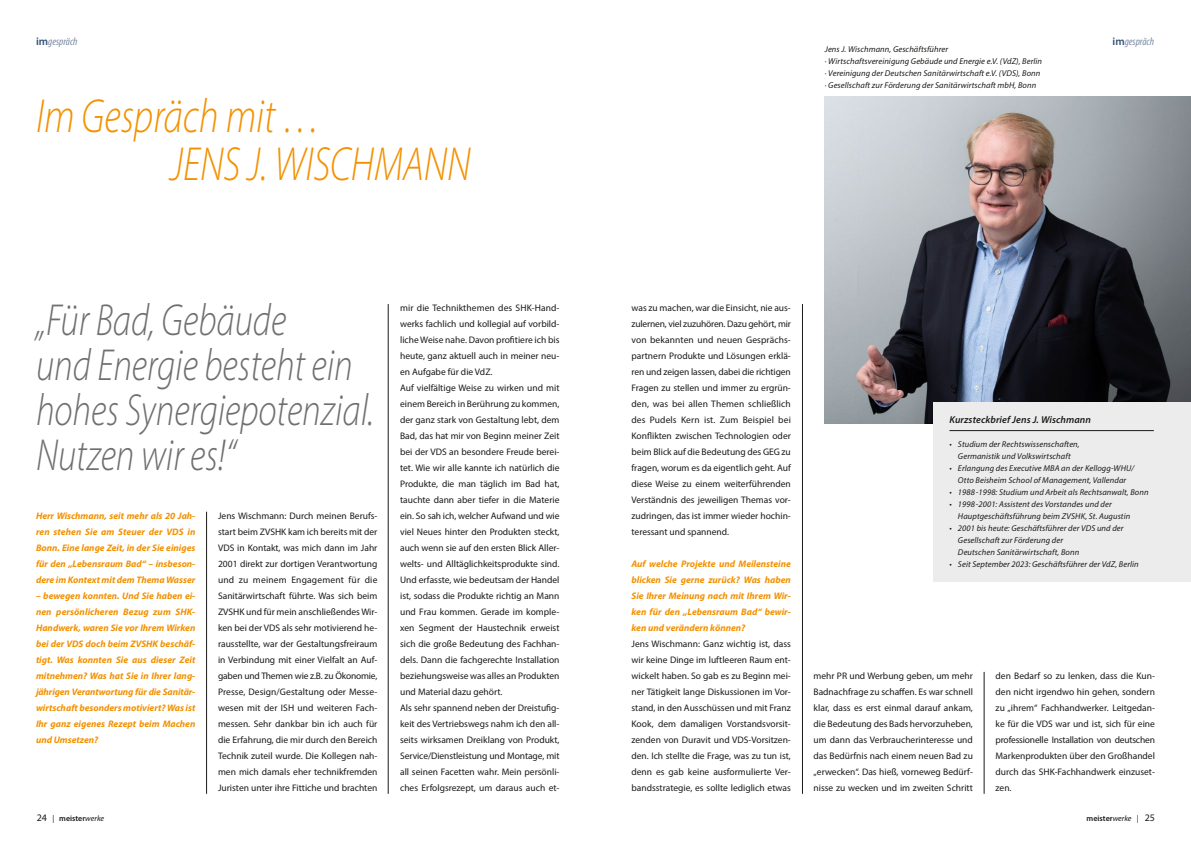
<style>
.page{position:relative;width:1191px;height:842px;background:#fff}
.page>*{position:absolute;margin:0;border:0;box-sizing:border-box;transform-origin:0 0}
.Subhead{font:italic 300 48px "Myriad Pro";color:#f39100;scale:.8 1}
.Subhead-2{font:italic 300 45.1px/45.1px "Myriad Pro";color:#6f6f6e;scale:.8 1}
.t1{font:italic condensed 11px "Myriad Pro";color:#7b8ba6}
.Fließtext{font:italic 600 10px "Myriad Pro";letter-spacing:.01em;color:#1a1a18}
.Fließtext-2{font:9.5px/16px "Myriad Pro";color:#1a1a18;text-align:justify}
.Fließtext-3{font:italic 700 9.5px/16px "Myriad Pro";color:#f39100;text-align:justify}
.Fließtext-4{font:italic 8.5px/12px "Myriad Pro";letter-spacing:.01em;color:#1a1a18;text-align:center}
.t2{font:600 8px "Myriad Pro";color:#1a1a18}
.s1{font-weight:600;font-style:normal;font-stretch:normal;color:#315075}
.s2{font-weight:400;font-size:10px}
.s3{font-weight:400}
.s4{font-weight:400;font-style:italic}
</style>
<div class="page">
<hr style="left:388px;top:304px;width:1px;height:490px;background:#1a1a18">
<hr style="left:206px;top:512px;width:1px;height:282px;background:#1a1a18">
<hr style="left:984px;top:672px;width:1px;height:122px;background:#1a1a18">
<hr style="left:802px;top:304px;width:1px;height:490px;background:#1a1a18">
<img style="left:824px;top:96px;width:367px;height:328px">
<div style="left:933px;top:402px;width:258px;height:179px;background:#ececed"></div>
<hr style="left:949px;top:430px;width:204px;height:1px;background:#1a1a18">
<p class="t1" style="left:36px;top:35px;width:43px"><span class="s1">im</span>gespräch</p>
<p class="t1" style="left:1112px;top:35px;width:43px"><span class="s1">im</span>gespräch</p>
<p class="Fließtext-4" style="left:824px;top:43px;width:125px">Jens J. Wischmann, Geschäftsführer</p>
<p class="Fließtext-4" style="left:824px;top:55px;width:219px">· Wirtschaftsvereinigung Gebäude und Energie e.V. (VdZ), Berlin</p>
<p class="Fließtext-4" style="left:824px;top:67px;width:217px">· Vereinigung der Deutschen Sanitärwirtschaft e.V. (VDS), Bonn</p>
<p class="Fließtext-4" style="left:824px;top:79px;width:213px">· Gesellschaft zur Förderung der Sanitärwirtschaft mbH, Bonn</p>
<p class="Subhead" style="left:36px;top:88px;width:357px">Im Gespräch mit …</p>
<p class="Subhead" style="left:170px;top:136px;width:377px">JENS J. WISCHMANN</p>
<p class="Subhead-2" style="left:36px;top:297px;width:424px">„Für Bad, Gebäude<br>und Energie besteht ein hohes Synergiepotenzial.<br>Nutzen wir es!“</p>
<p class="Fließtext-3" style="left:36px;top:508px;width:161px">Herr Wischmann, seit mehr als 20 Jah&shy;ren stehen Sie am Steuer der VDS in Bonn. Eine lange Zeit, in der Sie einiges für den „Lebensraum Bad“ – insbeson&shy;dere im Kontext mit dem Thema Wasser</p>
<p class="Fließtext-3" style="left:36px;top:588px;width:161px">– bewegen konnten. Und Sie haben ei&shy;nen persönlicheren Bezug zum SHK-Handwerk, waren Sie vor Ihrem Wirken bei der VDS doch beim ZVSHK beschäf&shy;tigt. Was konnten Sie aus dieser Zeit mitnehmen? Was hat Sie in Ihrer lang&shy;jährigen Verantwortung für die Sanitär&shy;wirtschaft besonders motiviert? Was ist Ihr ganz eigenes Rezept beim Machen und Umsetzen?</p>
<p class="Fließtext-2" style="left:218px;top:508px;width:161px">Jens Wischmann: Durch meinen Berufs&shy;start beim ZVSHK kam ich bereits mit der VDS in Kontakt, was mich dann im Jahr 2001 direkt zur dortigen Verantwortung und zu meinem Engagement für die Sanitärwirtschaft führte. Was sich beim ZVSHK und für mein anschließendes Wir&shy;ken bei der VDS als sehr motivierend he&shy;rausstellte, war der Gestaltungsfreiraum in Verbindung mit einer Vielfalt an Auf&shy;gaben und Themen wie z.B. zu Ökonomie, Presse, Design/Gestaltung oder Messe&shy;wesen mit der ISH und weiteren Fach&shy;messen. Sehr dankbar bin ich auch für die Erfahrung, die mir durch den Bereich Technik zuteil wurde. Die Kollegen nah&shy;men mich damals eher technikfremden Juristen unter ihre Fittiche und brachten</p>
<p class="Fließtext-2" style="left:400px;top:300px;width:161px">mir die Technikthemen des SHK-Hand&shy;werks fachlich und kollegial auf vorbild&shy;liche Weise nahe. Davon profitiere ich bis heute, ganz aktuell auch in meiner neu&shy;en Aufgabe für die VdZ.</p>
<p class="Fließtext-2" style="left:400px;top:380px;width:161px">Auf vielfältige Weise zu wirken und mit einem Bereich in Berührung zu kommen, der ganz stark von Gestaltung lebt, dem Bad, das hat mir von Beginn meiner Zeit bei der VDS an besondere Freude berei&shy;tet. Wie wir alle kannte ich natürlich die Produkte, die man täglich im Bad hat, tauchte dann aber tiefer in die Materie ein. So sah ich, welcher Aufwand und wie viel Neues hinter den Produkten steckt, auch wenn sie auf den ersten Blick Aller&shy;welts- und Alltäglichkeitsprodukte sind.<br>Und erfasste, wie bedeutsam der Handel ist, sodass die Produkte richtig an Mann und Frau kommen. Gerade im komple&shy;xen Segment der Haustechnik erweist sich die große Bedeutung des Fachhan&shy;dels. Dann die fachgerechte Installation beziehungsweise was alles an Produkten und Material dazu gehört.</p>
<p class="Fließtext-2" style="left:400px;top:700px;width:161px">Als sehr spannend neben der Dreistufig&shy;keit des Vertriebswegs nahm ich den all&shy;seits wirksamen Dreiklang von Produkt, Service/Dienstleistung und Montage, mit all seinen Facetten wahr. Mein persönli&shy;ches Erfolgsrezept, um daraus auch et-</p>
<p class="Fließtext-2" style="left:631px;top:300px;width:161px">was zu machen, war die Einsicht, nie aus&shy;zulernen, viel zuzuhören. Dazu gehört, mir von bekannten und neuen Gesprächs&shy;partnern Produkte und Lösungen erklä&shy;ren und zeigen lassen, dabei die richtigen Fragen zu stellen und immer zu ergrün&shy;den, was bei allen Themen schließlich des Pudels Kern ist. Zum Beispiel bei Konflikten zwischen Technologien oder beim Blick auf die Bedeutung des GEG zu fragen, worum es da eigentlich geht. Auf diese Weise zu einem weiterführenden Verständnis des jeweiligen Themas vor&shy;zudringen, das ist immer wieder hochin&shy;teressant und spannend.</p>
<p class="Fließtext-3" style="left:631px;top:556px;width:161px">Auf welche Projekte und Meilensteine blicken Sie gerne zurück? Was haben Sie Ihrer Meinung nach mit Ihrem Wir&shy;ken für den „Lebensraum Bad“ bewir&shy;ken und verändern können?</p>
<p class="Fließtext-2" style="left:631px;top:636px;width:161px">Jens Wischmann: Ganz wichtig ist, dass wir keine Dinge im luftleeren Raum ent&shy;wickelt haben. So gab es zu Beginn mei&shy;ner Tätigkeit lange Diskussionen im Vor&shy;stand, in den Ausschüssen und mit Franz Kook, dem damaligen Vorstandsvorsit&shy;zenden von Duravit und VDS-Vorsitzen&shy;den. Ich stellte die Frage, was zu tun ist, denn es gab keine ausformulierte Ver&shy;bandsstrategie, es sollte lediglich etwas</p>
<p class="Fließtext" style="left:949px;top:414px;width:143px">Kurzsteckbrief Jens J. Wischmann</p>
<p class="Fließtext-4" style="left:949px;top:438px;width:132px">• Studium der Rechtswissenschaften,<br>Germanistik und Volkswirtschaft</p>
<p class="Fließtext-4" style="left:949px;top:462px;width:186px">• Erlangung des Executive MBA an der Kellogg-WHU/<br>Otto Beisheim School of Management, Vallendar</p>
<p class="Fließtext-4" style="left:949px;top:486px;width:200px">• 1988-1998: Studium und Arbeit als Rechtsanwalt, Bonn</p>
<p class="Fließtext-4" style="left:958px;top:498px;width:174px;text-align:left;text-indent:-9px">• 1998-2001: Assistent des Vorstandes und der<br>Hauptgeschäftsführung beim ZVSHK, St. Augustin</p>
<p class="Fließtext-4" style="left:958px;top:522px;width:167px;text-align:left;text-indent:-9px">• 2001 bis heute: Geschäftsführer der VDS und der<br>Gesellschaft zur Förderung der<br>Deutschen Sanitärwirtschaft, Bonn</p>
<p class="Fließtext-4" style="left:949px;top:558px;width:191px">• Seit September 2023: Geschäftsführer der VdZ, Berlin</p>
<p class="Fließtext-2" style="left:813px;top:668px;width:161px">mehr PR und Werbung geben, um mehr Badnachfrage zu schaffen. Es war schnell klar, dass es erst einmal darauf ankam, die Bedeutung des Bads hervorzuheben, um dann das Verbraucherinteresse und das Bedürfnis nach einem neuen Bad zu „erwecken“. Das hieß, vorneweg Bedürf&shy;nisse zu wecken und im zweiten Schritt</p>
<p class="Fließtext-2" style="left:995px;top:668px;width:161px">den Bedarf so zu lenken, dass die Kun&shy;den nicht irgendwo hin gehen, sondern zu „ihrem“ Fachhandwerker. Leitgedan&shy;ke für die VDS war und ist, sich für eine professionelle Installation von deutschen Markenprodukten über den Großhandel durch das SHK-Fachhandwerk einzuset&shy;zen.</p>
<p class="t2" style="left:37px;top:813px;width:69px"><span class="s2">24</span> <span class="s3">|</span> meister<span class="s4">werke</span></p>
<p class="t2" style="left:1086px;top:813px;width:70px">meister<span class="s4">werke</span> <span class="s3">|</span> <span class="s2">25</span></p>
</div>
